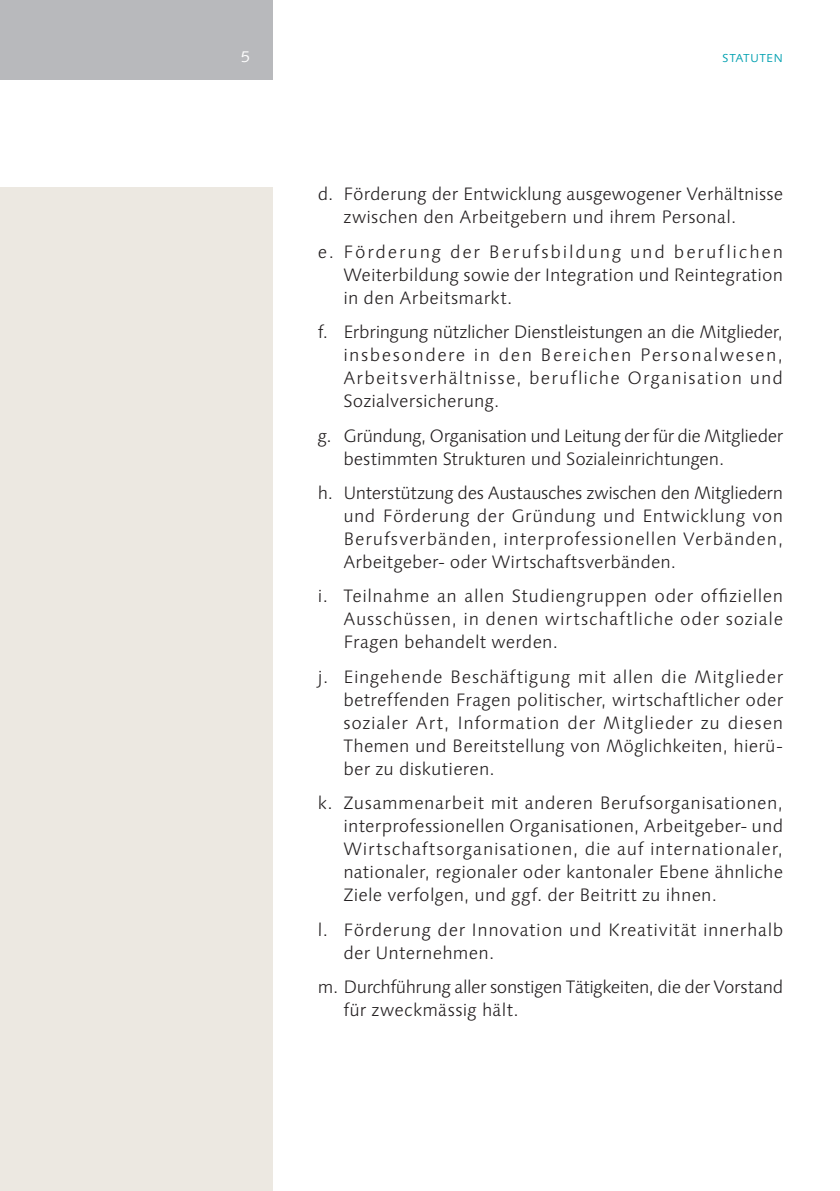
<style>
.page{position:relative;width:840px;height:1191px;background:#fff}
.page>*{position:absolute;margin:0;border:0;box-sizing:border-box;transform-origin:0 0}
.t1{font:300 20px "Linotype Syntax SC";color:#fff}
.t2{font:300 18px/23px "Linotype Syntax";letter-spacing:.01em;color:#231f20;text-align:justify}
.t3{font:300 18px/23px "Linotype Syntax";letter-spacing:-.015em;color:#231f20}
.t4{font:300 18px/23px "Linotype Syntax";letter-spacing:-.02em;color:#231f20}
.t5{font:300 18px/23px "Linotype Syntax";letter-spacing:.03em;color:#231f20}
.t6{font:300 15px "Linotype Syntax SC";letter-spacing:.015em;color:#00a0b0}
</style>
<div class="page">
<div style="left:0;top:0;width:272px;height:79px;background:#b8b9bc"></div>
<div style="left:0;top:187px;width:272px;height:1004px;background:#ece8e1"></div>
<p class="t1" style="left:241px;top:44px;width:10px">5</p>
<p class="t6" style="left:721px;top:48px;width:62px">statuten</p>
<p class="t2" style="left:343px;top:183px;width:441px;text-indent:-26px">d. Förderung der Entwicklung ausgewogener Verhältnisse zwischen den Arbeitgebern und ihrem Personal.</p>
<p class="t2" style="left:343px;top:240px;width:441px;text-indent:-26px">e. Förderung der Berufsbildung und beruflichen Weiterbildung sowie der Integration und Reintegration in den Arbeitsmarkt.</p>
<p class="t2" style="left:343px;top:321px;width:441px;text-indent:-26px">f. Erbringung nützlicher Dienstleistungen an die Mitglieder, insbesondere in den Bereichen Personalwesen, Arbeitsverhältnisse, berufliche Organisation und Sozialversicherung.</p>
<p class="t3" style="left:343px;top:424px;width:441px;text-indent:-26px">g. Gründung, Organisation und Leitung der für die Mitglieder bestimmten Strukturen und Sozialeinrichtungen.</p>
<p class="t2" style="left:343px;top:481px;width:441px;text-indent:-26px">h. Unterstützung des Austausches zwischen den Mitgliedern und Förderung der Gründung und Entwicklung von Berufsverbänden, interprofessionellen Verbänden, Arbeitgeber- oder Wirtschaftsverbänden.</p>
<p class="t2" style="left:343px;top:585px;width:441px;text-indent:-26px">i. Teilnahme an allen Studiengruppen oder offiziellen Ausschüssen, in denen wirtschaftliche oder soziale Fragen behandelt werden.</p>
<p class="t2" style="left:343px;top:665px;width:441px;text-indent:-26px">j. Eingehende Beschäftigung mit allen die Mitglieder betreffenden Fragen politischer, wirtschaftlicher oder sozialer Art, Information der Mitglieder zu diesen Themen und Bereitstellung von Möglichkeiten, hierü&shy;ber zu diskutieren.</p>
<p class="t2" style="left:343px;top:791px;width:441px;text-indent:-26px">k. Zusammenarbeit mit anderen Berufsorganisationen, interprofessionellen Organisationen, Arbeitgeber- und Wirtschaftsorganisationen, die auf internationaler, nationaler, regionaler oder kantonaler Ebene ähnliche Ziele verfolgen, und ggf. der Beitritt zu ihnen.</p>
<p class="t5" style="left:343px;top:918px;width:441px;text-indent:-26px">l. Förderung der Innovation und Kreativität innerhalb der Unternehmen.</p>
<p class="t4" style="left:343px;top:975px;width:441px;text-indent:-26px">m. Durchführung aller sonstigen Tätigkeiten, die der Vorstand für zweckmässig hält.</p>
</div>
